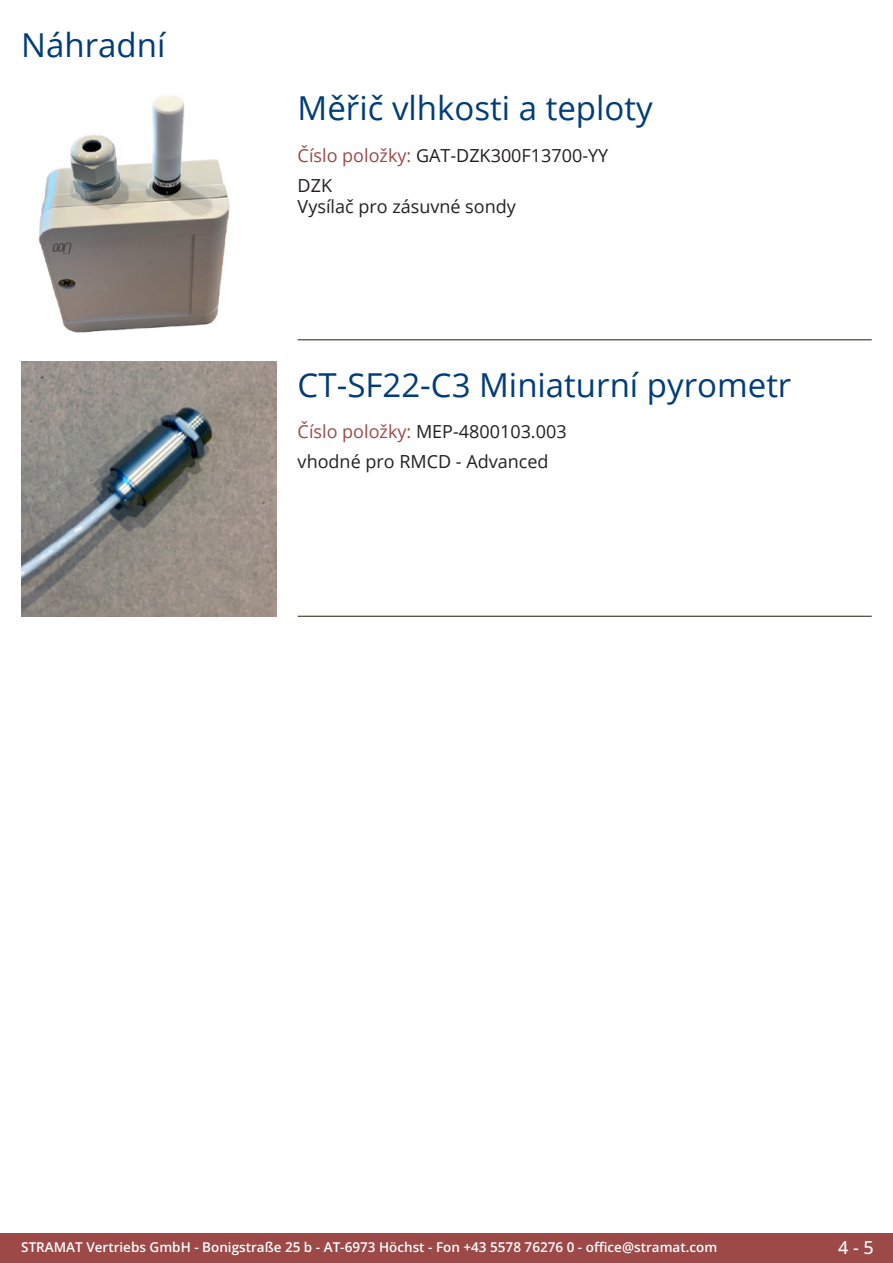
<style>
.page{position:relative;width:893px;height:1263px;background:#fff}
.page>*{position:absolute;margin:0;border:0;box-sizing:border-box;transform-origin:0 0}
.Produkttitel{font:33px "Open Sans";color:#003d78}
.RastTitel{font:33px "Open Sans";color:#003d78}
.TechDaten_Überschrif{font:18px "Open Sans";color:#231f20}
.Beschreibung_Text{font:18px/21.6px "Open Sans";color:#231f20}
.t1{font:500 18px "Open Sans";color:#fff}
.t2{font:600 13.5px "Open Sans";color:#fff}
.s1{color:#9c4948}
</style>
<div class="page">
<div style="left:0;top:1233px;width:893px;height:30px;background:#9c4948"></div>
<hr style="left:298px;top:340px;width:574px;height:1px;background:#201d08">
<hr style="left:298px;top:616px;width:574px;height:1px;background:#201d08">
<img style="left:38px;top:95px;width:192px;height:238px">
<img style="left:21px;top:361px;width:255px;height:256px">
<p class="RastTitel" style="left:21px;top:22px;width:146px">Náhradní</p>
<p class="Produkttitel" style="left:298px;top:86px;width:357px">Měřič vlhkosti a teploty</p>
<p class="TechDaten_Überschrif" style="left:298px;top:143px;width:312px"><span class="s1">Číslo položky:</span> GAT-DZK300F13700-YY</p>
<p class="Beschreibung_Text" style="left:298px;top:174px;width:220px">DZK<br>Vysílač pro zásuvné sondy</p>
<p class="Produkttitel" style="left:298px;top:362px;width:495px">CT-SF22-C3 Miniaturní pyrometr</p>
<p class="TechDaten_Überschrif" style="left:298px;top:420px;width:270px"><span class="s1">Číslo položky:</span> MEP-4800103.003</p>
<p class="Beschreibung_Text" style="left:298px;top:450px;width:252px">vhodné pro RMCD - Advanced</p>
<p class="t2" style="left:21px;top:1238px;width:698px">STRAMAT Vertriebs GmbH - Bonigstraße 25 b - AT-6973 Höchst - Fon +43 5578 76276 0 - office@stramat.com</p>
<h2 class="t1" style="left:838px;top:1234px;width:37px">4 - 5</h2>
</div>
